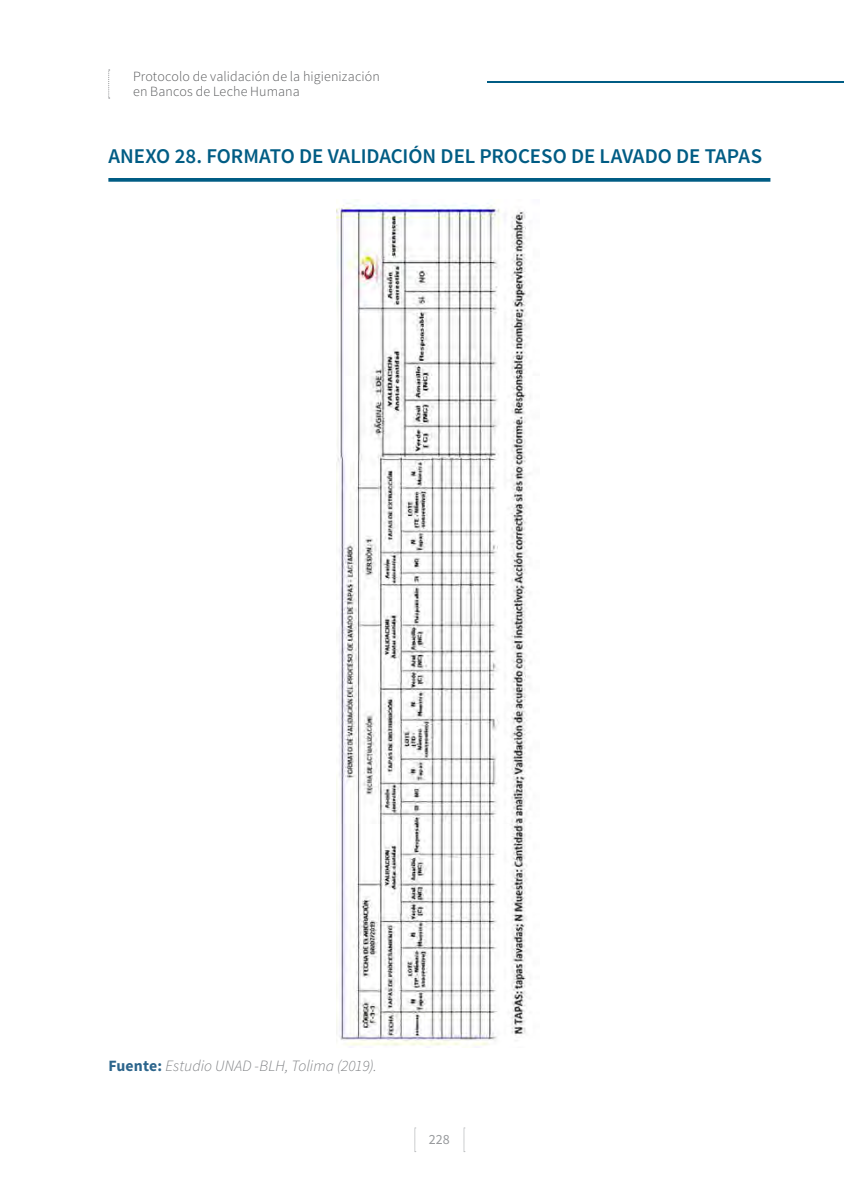
<style>
.page{position:relative;width:844px;height:1191px;background:#fff}
.page>*{position:absolute;margin:0;border:0;box-sizing:border-box;transform-origin:0 0}
.T_-_Anexos{font:600 21px "Source Sans Pro";letter-spacing:-.005em;color:#005c84}
.Fuente{font:italic 300 15.75px "Source Sans Pro";letter-spacing:.005em;color:#808285}
.t1{font:300 14px/15px "Source Sans Pro";letter-spacing:.01em;color:#58595b}
.t2{font:14px "Source Sans Pro";color:#97999c}
.s1{font-weight:700;font-style:normal;color:#2c658c}
</style>
<div class="page">
<svg style="left:414px;top:1127px;width:2px;height:25px"></svg>
<svg style="left:463px;top:1127px;width:2px;height:25px"></svg>
<svg style="left:108px;top:70px;width:2px;height:29px"></svg>
<hr style="left:487px;top:81px;width:356px;height:2px;background:#005c84">
<svg style="left:108px;top:178px;width:662px;height:4px;background:#11678c"></svg>
<img style="left:337px;top:203px;width:192px;height:843px">
<p class="t1" style="left:133px;top:69px;width:248px">Protocolo de validación de la higienización en Bancos de Leche Humana</p>
<p class="T_-_Anexos" style="left:108px;top:143px;width:655px">ANEXO 28. FORMATO DE VALIDACIÓN DEL PROCESO DE LAVADO DE TAPAS</p>
<p class="Fuente" style="left:108px;top:1056px;width:270px"><span class="s1">Fuente:</span> Estudio UNAD -BLH, Tolima (2019).</p>
<p class="t2" style="left:429px;top:1130px;width:22px">228</p>
</div>
